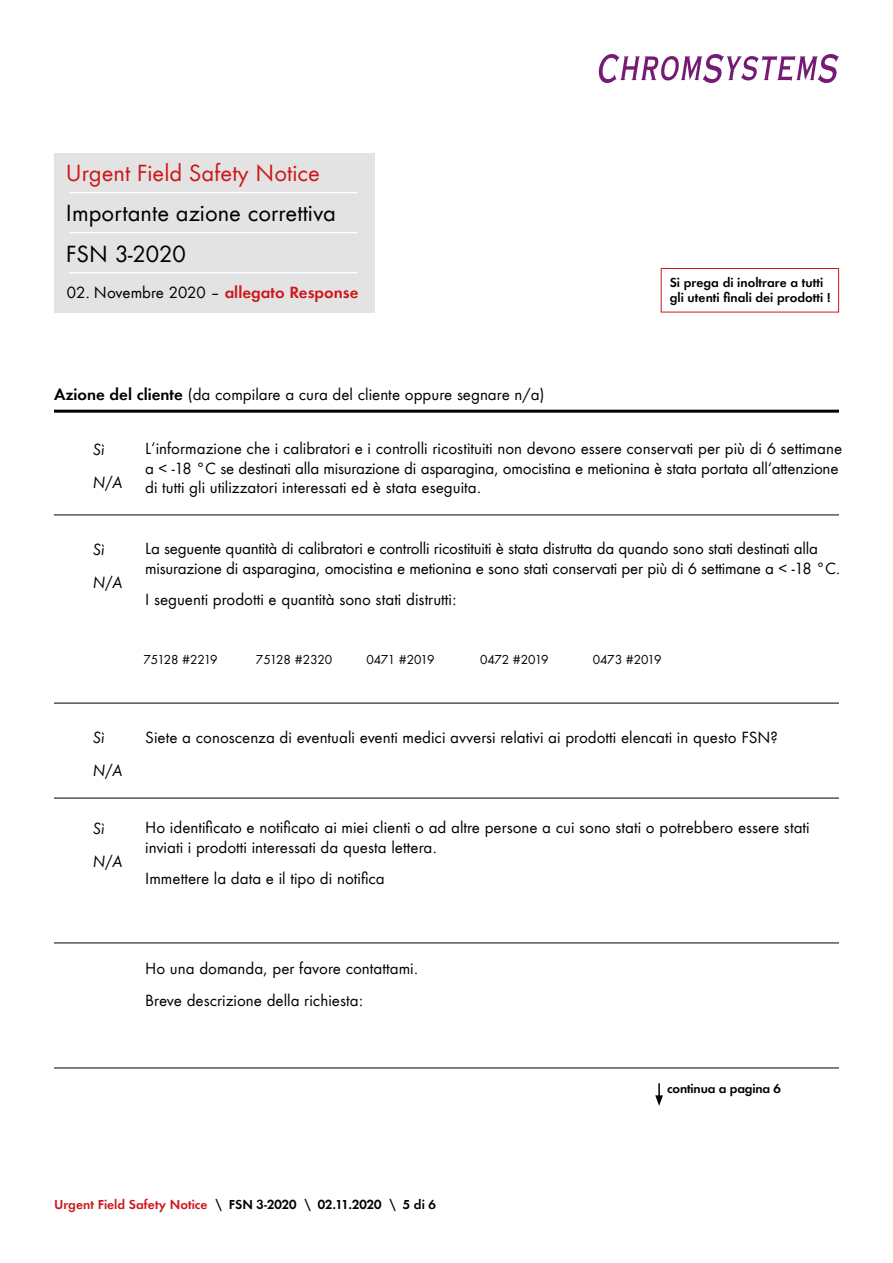
<style>
.page{position:relative;width:893px;height:1263px;background:#fff}
.page>*{position:absolute;margin:0;border:0;box-sizing:border-box;transform-origin:0 0}
.t1{font:21.6px/40.7px "Futura ND Book";color:#000}
.t2{font:21.6px "Futura ND Book";color:#cd171a}
.t3{font:15px/19.5px "Futura ND Book";color:#000}
.t4{font:italic 15px "Futura ND Book";color:#000}
.t5{font:12px/15px "Futura ND Demibold";color:#000}
.t6{font:12px "Futura ND Book";letter-spacing:-.02em;color:#000}
.t7{font:12px "Futura ND Book";letter-spacing:-.08em;color:#000}
.t8{font:12px "Futura ND Book";color:#000}
.t9{font:12px "Futura ND Book";letter-spacing:-.04em;color:#000}
.s1{font-family:"Futura ND Demibold";color:#cd171a}
.s2{font-family:"Futura ND Demibold"}
.s3{color:#cd171a}
</style>
<div class="page">
<hr style="left:54px;top:410px;width:785px;height:3px;background:#000">
<hr style="left:54px;top:514px;width:785px;height:1px;background:#000">
<hr style="left:54px;top:703px;width:785px;height:1px;background:#000">
<hr style="left:54px;top:798px;width:785px;height:1px;background:#000">
<hr style="left:54px;top:942px;width:785px;height:1px;background:#000">
<hr style="left:54px;top:1067px;width:785px;height:1px;background:#000">
<svg style="left:655px;top:1083px;width:8px;height:23px"></svg>
<svg style="left:599px;top:54px;width:240px;height:29px"></svg>
<div style="left:54px;top:153px;width:320px;height:160px;background:#e3e3e3"></div>
<hr style="left:69px;top:192px;width:288px;height:1px;background:#fff">
<hr style="left:69px;top:232px;width:288px;height:1px;background:#fff">
<hr style="left:69px;top:272px;width:288px;height:1px;background:#fff">
<div style="left:661px;top:268px;width:178px;height:44px;border:1px solid #cd171a"></div>
<h1 class="t2" style="left:66px;top:159px;width:256px">Urgent Field Safety Notice</h1>
<h1 class="t1" style="left:66px;top:193px;width:271px">Importante azione correttiva<br>FSN 3-2020</h1>
<p class="t3" style="left:67px;top:282px;width:293px">02. Novembre 2020 – <span class="s1">allegato Response</span></p>
<p class="t5" style="left:670px;top:275px;width:162px">Si prega di inoltrare a tutti gli utenti finali dei prodotti !</p>
<p class="t3" style="left:54px;top:384px;width:492px"><span class="s2">Azione del cliente</span> (da compilare a cura del cliente oppure segnare n/a)</p>
<p class="t3" style="left:145px;top:439px;width:698px">L‘informazione che i calibratori e i controlli ricostituiti non devono essere conservati per più di 6 settimane a &lt; -18 °C se destinati alla misurazione di asparagina, omocistina e metionina è stata portata all‘attenzione di tutti gli utilizzatori interessati ed è stata eseguita.</p>
<p class="t4" style="left:93px;top:439px;width:13px">Sì</p>
<p class="t4" style="left:93px;top:472px;width:31px">N/A</p>
<p class="t4" style="left:93px;top:539px;width:13px">Sì</p>
<p class="t4" style="left:93px;top:572px;width:31px">N/A</p>
<p class="t3" style="left:145px;top:539px;width:697px">La seguente quantità di calibratori e controlli ricostituiti è stata distrutta da quando sono stati destinati alla misurazione di asparagina, omocistina e metionina e sono stati conservati per più di 6 settimane a &lt; -18 °C.</p>
<p class="t3" style="left:145px;top:590px;width:313px">I seguenti prodotti e quantità sono stati distrutti:</p>
<p class="t7" style="left:144px;top:651px;width:76px">75128 #2219</p>
<p class="t8" style="left:256px;top:651px;width:78px">75128 #2320</p>
<p class="t9" style="left:367px;top:651px;width:69px">0471 #2019</p>
<p class="t6" style="left:480px;top:651px;width:70px">0472 #2019</p>
<p class="t6" style="left:593px;top:651px;width:70px">0473 #2019</p>
<p class="t4" style="left:93px;top:728px;width:13px">Sì</p>
<p class="t4" style="left:93px;top:761px;width:31px">N/A</p>
<p class="t4" style="left:93px;top:819px;width:13px">Sì</p>
<p class="t4" style="left:93px;top:852px;width:31px">N/A</p>
<p class="t3" style="left:145px;top:727px;width:634px">Siete a conoscenza di eventuali eventi medici avversi relativi ai prodotti elencati in questo FSN?</p>
<p class="t3" style="left:145px;top:818px;width:666px">Ho identificato e notificato ai miei clienti o ad altre persone a cui sono stati o potrebbero essere stati inviati i prodotti interessati da questa lettera.</p>
<p class="t3" style="left:145px;top:869px;width:241px">Immettere la data e il tipo di notifica</p>
<p class="t3" style="left:145px;top:953px;width:275px;line-height:31.5px">Ho una domanda, per favore contattami.<br>Breve descrizione della richiesta:</p>
<p class="t5" style="left:667px;top:1081px;width:115px">continua a pagina 6</p>
<p class="t5" style="left:54px;top:1197px;width:383px"><span class="s3">Urgent Field Safety Notice</span> \ FSN 3-2020 \ 02.11.2020 \ 5 di 6</p>
</div>
